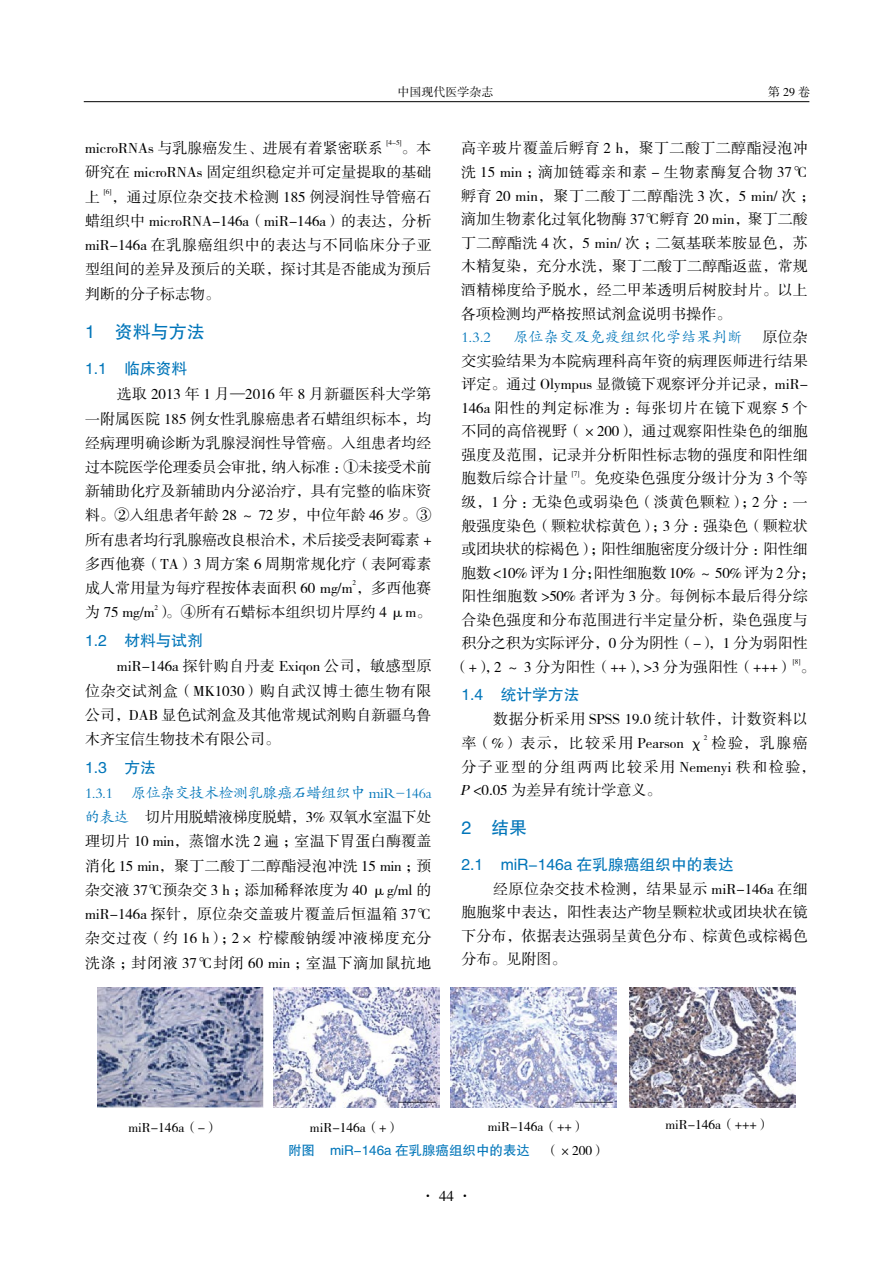
<style>
.page{position:relative;width:893px;height:1263px;background:#fff}
.page>*{position:absolute;margin:0;border:0;box-sizing:border-box;transform-origin:0 0}
.t1{font:18px "FZHTK GBK1 0";color:#0075b9}
.t2{font:15.75px "FZHTK GBK1 0";color:#0075b9}
.t3{font:15px/23.5px "FZSSK GBK1 0";letter-spacing:.005em;color:#000;text-align:justify}
.t4{font:15px/23.5px "FZSSK GBK1 0";letter-spacing:.025em;color:#000}
.t5{font:15px "FZSSK GBK1 0";letter-spacing:-.015em;color:#000}
.t6{font:15px/23.5px "FZSSK GBK1 0";letter-spacing:.105em;color:#000}
.t7{font:15px "FZKTK GBK1 0";letter-spacing:-.025em;color:#0075b9}
.t8{font:15px "FZSSK GBK1 0";letter-spacing:-.025em;color:#000}
.t9{font:15px "FZKTK GBK1 0";letter-spacing:.02em;color:#0075b9}
.t10{font:13.5px "FZSSK GBK1 0";color:#000}
.t11{font:13.5px "FZHTK GBK1 0";color:#0075b9}
.t12{font:12px "FZSSK GBK1 0";color:#000}
.t13{font:7.2px "FZSSK GBK1 0";color:#000}
.s1{font-family:"FZKTK GBK1 0";color:#0075b9}
.s2{font-style:italic}
.s3{font-family:"FZSSK GBK1 0";color:#000}
</style>
<div class="page">
<hr style="left:84px;top:101px;width:725px;height:1px;background:#000">
<img style="left:98px;top:987px;width:166px;height:120px">
<img style="left:274px;top:987px;width:165px;height:120px">
<img style="left:451px;top:987px;width:166px;height:120px">
<img style="left:629px;top:987px;width:166px;height:120px">
<p class="t12" style="left:397px;top:85px;width:97px">中国现代医学杂志</p>
<p class="t12" style="left:768px;top:85px;width:43px">第29卷</p>
<p class="t3" style="left:85px;top:137px;width:299px">microRNAs 与乳腺癌发生、进展有着紧密联系</p>
<p class="t13" style="left:386px;top:139px;width:17px">[4-5]</p>
<p class="t3" style="left:85px;top:137px;width:348px;line-height:24.2px;text-indent:317px">。本研究在 microRNAs 固定组织稳定并可定量提取的基础上</p>
<p class="t13" style="left:104px;top:188px;width:9px">[6]</p>
<p class="t3" style="left:85px;top:185px;width:348px;line-height:24.2px;text-indent:26px">，通过原位杂交技术检测 185 例浸润性导管癌石蜡组织中 microRNA-146a（miR-146a）的表达，分析miR-146a 在乳腺癌组织中的表达与不同临床分子亚型组间的差异及预后的关联，探讨其是否能成为预后判断的分子标志物。</p>
<p class="t1" style="left:85px;top:322px;width:121px">1 资料与方法</p>
<p class="t2" style="left:85px;top:360px;width:104px">1.1 临床资料</p>
<p class="t3" style="left:85px;top:383px;width:348px;line-height:24.3px;text-indent:32px">选取 2013 年 1 月—2016 年 8 月新疆医科大学第一附属医院 185 例女性乳腺癌患者石蜡组织标本，均经病理明确诊断为乳腺浸润性导管癌。入组患者均经过本院医学伦理委员会审批，纳入标准：①未接受术前新辅助化疗及新辅助内分泌治疗，具有完整的临床资料。②入组患者年龄 28 ～ 72 岁，中位年龄 46 岁。③所有患者均行乳腺癌改良根治术，术后接受表阿霉素 +多西他赛（TA）3 周方案 6 周期常规化疗（表阿霉素成人常用量为每疗程按体表面积 60 mg/m ，多西他赛</p>
<p class="t13" style="left:352px;top:579px;width:5px">2</p>
<p class="t3" style="left:85px;top:601px;width:348px">为 75 mg/m ）。④所有石蜡标本组织切片厚约 4 µm。</p>
<p class="t13" style="left:155px;top:603px;width:5px">2</p>
<p class="t2" style="left:85px;top:632px;width:120px">1.2 材料与试剂</p>
<p class="t3" style="left:85px;top:655px;width:348px;line-height:24.3px;text-indent:32px">miR-146a 探针购自丹麦 Exiqon 公司，敏感型原位杂交试剂盒（MK1030）购自武汉博士德生物有限公司，DAB 显色试剂盒及其他常规试剂购自新疆乌鲁木齐宝信生物技术有限公司。</p>
<p class="t2" style="left:85px;top:759px;width:72px">1.3 方法</p>
<p class="t7" style="left:85px;top:785px;width:348px">1.3.1 原位杂交技术检测乳腺癌石蜡组织中 miR-146a</p>
<p class="t3" style="left:85px;top:806px;width:348px;line-height:24.2px"><span class="s1">的表达</span> 切片用脱蜡液梯度脱蜡，3% 双氧水室温下处理切片 10 min，蒸馏水洗 2 遍；室温下胃蛋白酶覆盖消化 15 min，聚丁二酸丁二醇酯浸泡冲洗 15 min ；预杂交液 37℃预杂交 3 h ；添加稀释浓度为 40 µg/ml 的miR-146a 探针，原位杂交盖玻片覆盖后恒温箱 37℃杂交过夜（约 16 h）；2× 柠檬酸钠缓冲液梯度充分洗涤；封闭液 37℃封闭 60 min ；室温下滴加鼠抗地</p>
<p class="t3" style="left:461px;top:137px;width:356px;text-align:left">高辛玻片覆盖后孵育 2 h，聚丁二酸丁二醇酯浸泡冲洗 15 min ；滴加链霉亲和素 - 生物素酶复合物 37℃孵育 20 min，聚丁二酸丁二醇酯洗 3 次，5 min/ 次；滴加生物素化过氧化物酶 37℃孵育 20 min，聚丁二酸丁二醇酯洗 4 次，5 min/ 次；二氨基联苯胺显色，苏木精复染，充分水洗，聚丁二酸丁二醇酯返蓝，常规酒精梯度给予脱水，经二甲苯透明后树胶封片。以上各项检测均严格按照试剂盒说明书操作。</p>
<p class="t7" style="left:461px;top:329px;width:31px">1.3.2</p>
<p class="t9" style="left:513px;top:329px;width:230px">原位杂交及免疫组织化学结果判断</p>
<p class="t3" style="left:461px;top:326px;width:348px;text-indent:301px">原位杂交实验结果为本院病理科高年资的病理医师进行结果评定。通过 Olympus 显微镜下观察评分并记录，miR-146a 阳性的判定标准为：每张切片在镜下观察 5 个不同的高倍视野（×200），通过观察阳性染色的细胞强度及范围，记录并分析阳性标志物的强度和阳性细胞数后综合计量</p>
<p class="t13" style="left:572px;top:469px;width:9px">[7]</p>
<p class="t3" style="left:579px;top:467px;width:230px">。免疫染色强度分级计分为 3 个等</p>
<p class="t3" style="left:461px;top:491px;width:348px">级，1 分：无染色或弱染色（淡黄色颗粒）；2 分：一</p>
<p class="t3" style="left:461px;top:514px;width:348px">般强度染色（颗粒状棕黄色）；3 分：强染色（颗粒状</p>
<p class="t5" style="left:461px;top:541px;width:348px">或团块状的棕褐色）；阳性细胞密度分级计分：阳性细</p>
<p class="t8" style="left:461px;top:565px;width:356px">胞数 &lt;10% 评为 1 分；阳性细胞数 10% ～ 50% 评为 2 分；</p>
<p class="t4" style="left:461px;top:585px;width:348px">阳性细胞数 &gt;50% 者评为 3 分。每例标本最后得分综</p>
<p class="t3" style="left:461px;top:609px;width:348px">合染色强度和分布范围进行半定量分析，染色强度与</p>
<p class="t5" style="left:461px;top:635px;width:348px">积分之积为实际评分，0 分为阴性（-），1 分为弱阳性</p>
<p class="t3" style="left:454px;top:656px;width:340px">（+），2 ～ 3 分为阳性（++），&gt;3 分为强阳性（+++）</p>
<p class="t13" style="left:793px;top:658px;width:9px">[8]</p>
<p class="t3" style="left:800px;top:656px;width:16px">。</p>
<p class="t2" style="left:461px;top:686px;width:120px">1.4 统计学方法</p>
<p class="t4" style="left:461px;top:708px;width:348px;text-indent:32px">数据分析采用 SPSS 19.0 统计软件，计数资料以率（%）表示，比较采用 Pearson χ</p>
<p class="t13" style="left:704px;top:734px;width:5px">2</p>
<p class="t6" style="left:460px;top:732px;width:357px;text-indent:251px">检验，乳腺癌分子亚型的分组两两比较采用 Nemenyi 秩和检验，<br><span class="s2">P</span>&lt;0.05 为差异有统计学意义。</p>
<p class="t1" style="left:461px;top:818px;width:67px">2 结果</p>
<p class="t2" style="left:461px;top:855px;width:274px">2.1 miR-146a 在乳腺癌组织中的表达</p>
<p class="t3" style="left:461px;top:878px;width:348px;text-indent:32px">经原位杂交技术检测，结果显示 miR-146a 在细胞胞浆中表达，阳性表达产物呈颗粒状或团块状在镜下分布，依据表达强弱呈黄色分布、棕黄色或棕褐色分布。见附图。</p>
<p class="t10" style="left:129px;top:1120px;width:92px">miR-146a（-）</p>
<p class="t10" style="left:310px;top:1120px;width:92px">miR-146a（+）</p>
<p class="t10" style="left:488px;top:1119px;width:99px">miR-146a（++）</p>
<p class="t10" style="left:665px;top:1117px;width:106px">miR-146a（+++）</p>
<p class="t11" style="left:288px;top:1143px;width:319px">附图 miR-146a 在乳腺癌组织中的表达 <span class="s3">（×200）</span></p>
<p class="t3" style="left:420px;top:1184px;width:54px">· 44 ·</p>
</div>
